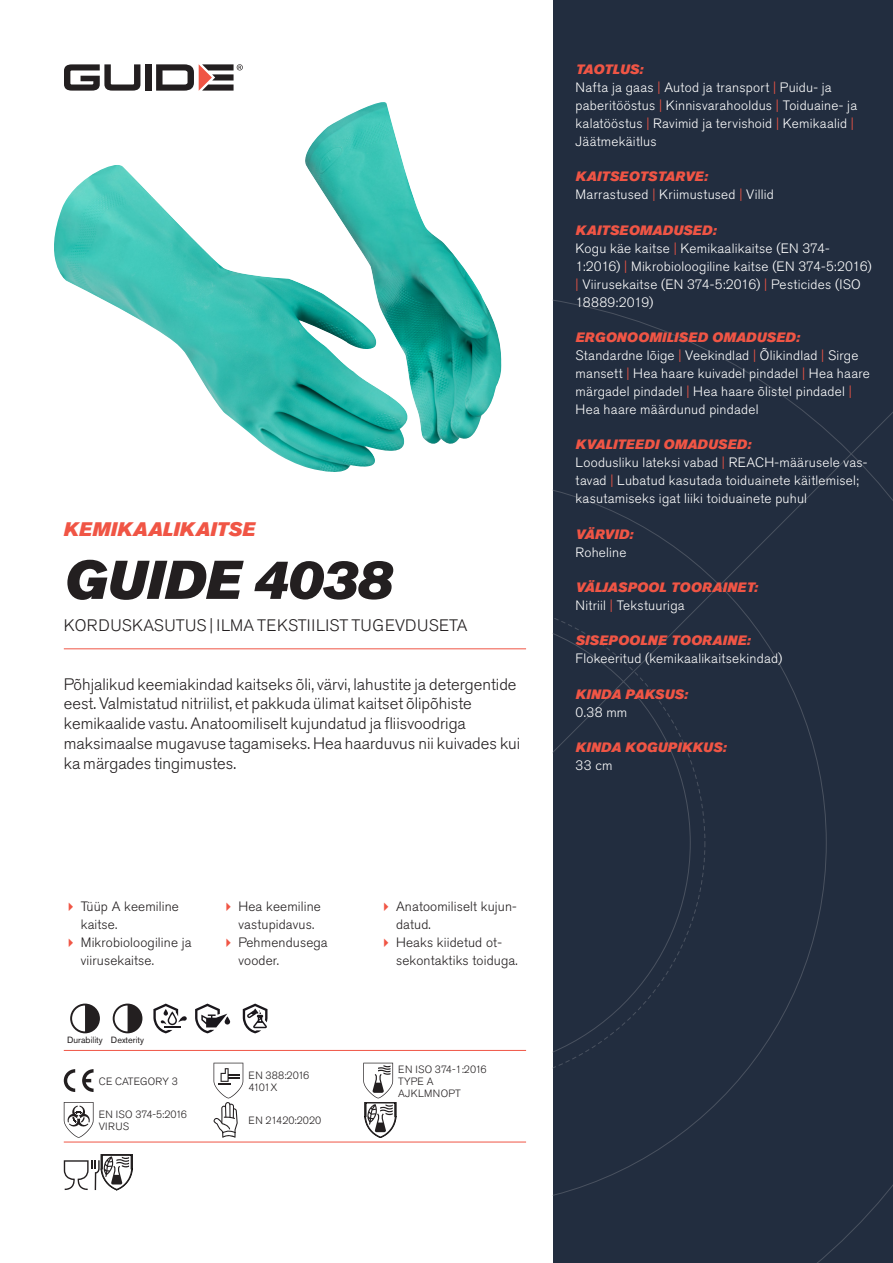
<style>
.page{position:relative;width:893px;height:1263px;background:#fff}
.page>*{position:absolute;margin:0;border:0;box-sizing:border-box;transform-origin:0 0}
.Rubrik{font:italic 54px "Akzidenz Grotesk Pro Super";color:#231f20}
.Överrubrik{font:italic 19.5px "Akzidenz Grotesk Pro Super";letter-spacing:.005em;color:#f05545}
.Ingress{font:300 16.5px/19.8px "Akzidenz Grotesk Pro";color:#231f20}
.Product_-_AltSegment{font:300 16.5px "Akzidenz Grotesk Pro";letter-spacing:.01em;color:#231f20}
.Produkt_-_Brödtext{font:300 13.5px/18px "Akzidenz Grotesk Pro";letter-spacing:.02em;color:#fff}
.t1{font:300 13.5px/18px "Akzidenz Grotesk Pro";letter-spacing:.01em;color:#231f20}
.Produkt_-_Namn{font:italic 13.5px "Akzidenz Grotesk Pro Super";letter-spacing:.015em;color:#f05545}
.Produkt_-_Namn-2{font:italic 13.5px "Akzidenz Grotesk Pro Super";letter-spacing:-.015em;color:#f05545}
.t2{font:300 10.5px "Akzidenz Grotesk Pro";letter-spacing:.01em;color:#231f20}
.t3{font:300 10.5px "Akzidenz Grotesk Pro";letter-spacing:.03em;color:#231f20}
.Produkt_-_Egenskaper{font:9px "Akzidenz Grotesk Pro";color:#231f20}
.s1{color:#f05545}
</style>
<div class="page">
<div style="left:145px;top:64px;width:7px;height:27px;background:#231f20"></div>
<svg style="left:156px;top:64px;width:87px;height:27px"></svg>
<svg style="left:64px;top:64px;width:76px;height:27px"></svg>
<div style="left:553px;top:0;width:340px;height:1263px;background:#222d3f"></div>
<svg style="left:553px;top:300px;width:340px;height:963px"></svg>
<hr style="left:64px;top:1050px;width:462px;height:1px;background:#f05545">
<hr style="left:64px;top:1142px;width:462px;height:1px;background:#f05545">
<svg style="left:70px;top:1003px;width:30px;height:30px"></svg>
<svg style="left:113px;top:1003px;width:29px;height:30px"></svg>
<svg style="left:153px;top:1003px;width:34px;height:30px"></svg>
<svg style="left:195px;top:1003px;width:35px;height:30px"></svg>
<svg style="left:243px;top:1003px;width:24px;height:30px"></svg>
<svg style="left:64px;top:1069px;width:11px;height:23px"></svg>
<svg style="left:82px;top:1069px;width:12px;height:23px"></svg>
<svg style="left:64px;top:1102px;width:30px;height:36px"></svg>
<svg style="left:214px;top:1063px;width:29px;height:75px"></svg>
<svg style="left:363px;top:1063px;width:34px;height:75px"></svg>
<svg style="left:64px;top:1154px;width:69px;height:36px"></svg>
<img style="left:54px;top:102px;width:448px;height:370px">
<hr style="left:64px;top:648px;width:462px;height:1px;background:#f05545">
<p class="Överrubrik" style="left:64px;top:517px;width:193px">KEMIKAALIKAITSE</p>
<p class="Rubrik" style="left:64px;top:545px;width:329px">GUIDE 4038</p>
<p class="Product_-_AltSegment" style="left:64px;top:615px;width:405px">KORDUSKASUTUS | ILMA TEKSTIILIST TUGEVDUSETA</p>
<p class="Ingress" style="left:64px;top:674px;width:458px">Põhjalikud keemiakindad kaitseks õli, värvi, lahustite ja detergentide eest. Valmistatud nitriilist, et pakkuda ülimat kaitset õlipõhiste kemikaalide vastu. Anatoomiliselt kujundatud ja fliisvoodriga maksimaalse mugavuse tagamiseks. Hea haarduvus nii kuivades kui ka märgades tingimustes.</p>
<p class="t1" style="left:81px;top:897px;width:100px">Tüüp A keemiline kaitse.</p>
<p class="t1" style="left:81px;top:933px;width:112px">Mikrobioloogiline ja viirusekaitse.</p>
<p class="Produkt_-_Egenskaper" style="left:67px;top:1034px;width:37px">Durability</p>
<p class="Produkt_-_Egenskaper" style="left:111px;top:1034px;width:35px">Dexterity</p>
<p class="t2" style="left:99px;top:1074px;width:81px">CE CATEGORY 3</p>
<p class="t2" style="left:99px;top:1107px;width:90px">EN ISO 374-5:2016</p>
<p class="t2" style="left:99px;top:1119px;width:32px">VIRUS</p>
<p class="t1" style="left:238px;top:897px;width:84px">Hea keemiline vastupidavus.</p>
<p class="t1" style="left:238px;top:933px;width:91px">Pehmendusega vooder.</p>
<p class="t2" style="left:248px;top:1068px;width:62px">EN 388:2016</p>
<p class="t2" style="left:248px;top:1080px;width:30px">4101X</p>
<p class="t2" style="left:248px;top:1113px;width:74px">EN 21420:2020</p>
<p class="t1" style="left:396px;top:897px;width:122px">Anatoomiliselt kujun&shy;datud.</p>
<p class="t1" style="left:396px;top:933px;width:123px">Heaks kiidetud ot&shy;sekontaktiks toiduga.</p>
<p class="t2" style="left:398px;top:1062px;width:90px">EN ISO 374-1:2016</p>
<p class="t2" style="left:398px;top:1074px;width:37px">TYPE A</p>
<p class="t3" style="left:398px;top:1086px;width:64px">AJKLMNOPT</p>
<p class="Produkt_-_Namn-2" style="left:576px;top:60px;width:69px">TAOTLUS:</p>
<p class="Produkt_-_Brödtext" style="left:576px;top:78px;width:283px">Nafta ja gaas <span class="s1">|</span> Autod ja transport <span class="s1">|</span> Puidu- ja paberitööstus <span class="s1">|</span> Kinnisvarahooldus <span class="s1">|</span> Toiduaine- ja kalatööstus <span class="s1">|</span> Ravimid ja tervishoid <span class="s1">|</span> Kemikaalid <span class="s1">| </span>Jäätmekäitlus</p>
<p class="Produkt_-_Namn" style="left:576px;top:168px;width:134px">KAITSEOTSTARVE:</p>
<p class="Produkt_-_Brödtext" style="left:576px;top:186px;width:200px">Marrastused <span class="s1">|</span> Kriimustused <span class="s1">|</span> Villid</p>
<p class="Produkt_-_Namn" style="left:576px;top:221px;width:142px">KAITSEOMADUSED:</p>
<p class="Produkt_-_Brödtext" style="left:576px;top:239px;width:298px">Kogu käe kaitse <span class="s1">|</span> Kemikaalikaitse (EN 374- 1:2016) <span class="s1">|</span> Mikrobioloogiline kaitse (EN 374-5:2016) <span class="s1">|</span> Viirusekaitse (EN 374-5:2016) <span class="s1">|</span> Pesticides (ISO 18889:2019)</p>
<p class="Produkt_-_Namn" style="left:576px;top:328px;width:226px">ERGONOOMILISED OMADUSED:</p>
<p class="Produkt_-_Brödtext" style="left:576px;top:346px;width:296px">Standardne lõige <span class="s1">|</span> Veekindlad <span class="s1">|</span> Õlikindlad <span class="s1">|</span> Sirge mansett <span class="s1">|</span> Hea haare kuivadel pindadel <span class="s1">|</span> Hea haare märgadel pindadel <span class="s1">|</span> Hea haare õlistel pindadel <span class="s1">| </span>Hea haare määrdunud pindadel</p>
<p class="Produkt_-_Namn" style="left:576px;top:436px;width:177px">KVALITEEDI OMADUSED:</p>
<p class="Produkt_-_Brödtext" style="left:576px;top:454px;width:293px">Loodusliku lateksi vabad <span class="s1">|</span> REACH-määrusele vas&shy;tavad <span class="s1">|</span> Lubatud kasutada toiduainete käitlemisel; kasutamiseks igat liiki toiduainete puhul</p>
<p class="Produkt_-_Namn" style="left:576px;top:525px;width:59px">VÄRVID:</p>
<p class="Produkt_-_Brödtext" style="left:576px;top:543px;width:52px">Roheline</p>
<p class="Produkt_-_Namn" style="left:576px;top:578px;width:184px">VÄLJASPOOL TOORAINET:</p>
<p class="Produkt_-_Brödtext" style="left:576px;top:596px;width:111px">Nitriil <span class="s1">|</span> Tekstuuriga</p>
<p class="Produkt_-_Namn" style="left:576px;top:632px;width:176px">SISEPOOLNE TOORAINE:</p>
<p class="Produkt_-_Brödtext" style="left:576px;top:650px;width:208px">Flokeeritud (kemikaalikaitsekindad)</p>
<p class="Produkt_-_Namn" style="left:576px;top:685px;width:114px">KINDA PAKSUS:</p>
<p class="Produkt_-_Brödtext" style="left:576px;top:703px;width:53px">0.38 mm</p>
<p class="Produkt_-_Namn" style="left:576px;top:738px;width:152px">KINDA KOGUPIKKUS:</p>
<p class="Produkt_-_Brödtext" style="left:576px;top:756px;width:38px">33 cm</p>
</div>
